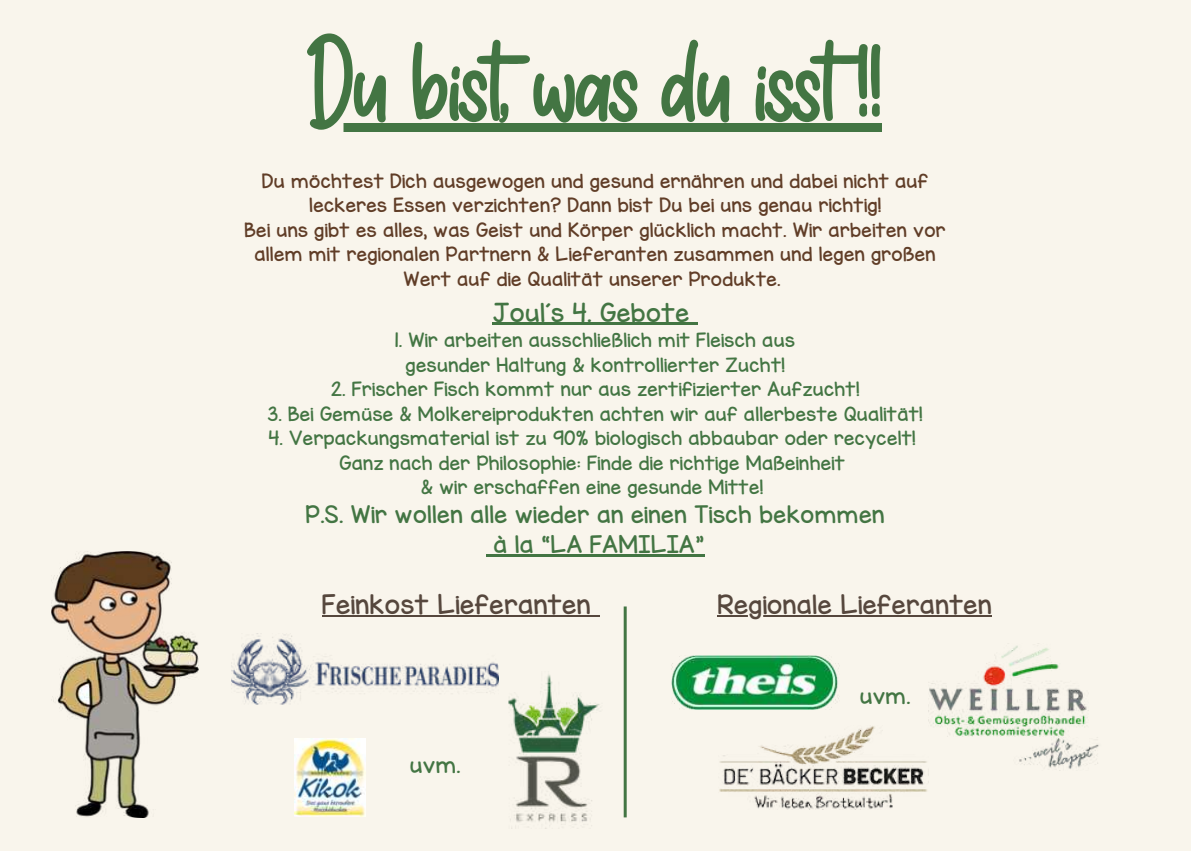
<style>
.page{position:relative;width:1191px;height:851px;background:#fff}
.page>*{position:absolute;margin:0;border:0;box-sizing:border-box;transform-origin:0 0}
.t1{font:90.4px "Sweety Strawberry";color:#437543}
.t2{font:24px "KG Miss Kindy Chunky";color:#56473d}
.t3{font:23.8px "KG Miss Kindy Chunky";color:#56473d}
.t4{font:23.2px "KG Miss Kindy Chunky";color:#437543}
.t5{font:21.6px/30px "KG Miss Kindy Chunky";color:#437543;text-align:center}
.t6{font:20.2px "KG Miss Kindy Chunky";color:#437543}
.t7{font:17.6px/24.4px "KG Miss Kindy Chunky";color:#437543;text-align:center}
.t8{font:17.6px/24.4px "KG Miss Kindy Chunky";color:#603d27;text-align:center}
</style>
<div class="page">
<div style="left:0;top:0;width:1191px;height:850px;background:#f9f5ec"></div>
<img style="left:52px;top:551px;width:147px;height:266px">
<img style="left:672px;top:655px;width:167px;height:54px">
<div style="left:309px;top:123px;width:573px;height:9px;background:#437543"></div>
<img style="left:929px;top:646px;width:170px;height:123px">
<img style="left:232px;top:633px;width:267px;height:72px">
<img style="left:508px;top:674px;width:92px;height:148px">
<hr style="left:493px;top:322px;width:197px;height:3px;background:#437543">
<svg style="left:690px;top:322px;width:8px;height:3px"></svg>
<svg style="left:486px;top:554px;width:7px;height:2px"></svg>
<hr style="left:493px;top:554px;width:212px;height:2px;background:#437543">
<hr style="left:718px;top:615px;width:274px;height:2px;background:#56473d">
<hr style="left:624px;top:606px;width:3px;height:211px;background:#437543">
<img style="left:719px;top:726px;width:210px;height:83px">
<img style="left:295px;top:738px;width:70px;height:78px">
<hr style="left:322px;top:615px;width:269px;height:2px;background:#56473d">
<svg style="left:591px;top:615px;width:8px;height:2px"></svg>
<h1 class="t1" style="left:308px;top:10px;width:575px">Du bist, was du isst !!</h1>
<p class="t8" style="left:245px;top:168px;width:703px">Du möchtest Dich ausgewogen und gesund ernähren und dabei nicht auf leckeres Essen verzichten? Dann bist Du bei uns genau richtig!<br>Bei uns gibt es alles, was Geist und Körper glücklich macht. Wir arbeiten vor allem mit regionalen Partnern &amp; Lieferanten zusammen und legen großen Wert auf die Qualität unserer Produkte.</p>
<h3 class="t4" style="left:493px;top:296px;width:199px">Joul´s 4. Gebote</h3>
<p class="t7" style="left:395px;top:328px;width:402px">1. Wir arbeiten ausschließlich mit Fleisch aus gesunder Haltung &amp; kontrollierter Zucht!</p>
<p class="t7" style="left:331px;top:377px;width:530px">2. Frischer Fisch kommt nur aus zertifizierter Aufzucht!</p>
<p class="t7" style="left:268px;top:401px;width:656px">3. Bei Gemüse &amp; Molkereiprodukten achten wir auf allerbeste Qualität!</p>
<p class="t7" style="left:269px;top:426px;width:648px">4. Verpackungsmaterial ist zu 90% biologisch abbaubar oder recycelt!<br>Ganz nach der Philosophie: Finde die richtige Maßeinheit<br>&amp; wir erschaffen eine gesunde Mitte!</p>
<p class="t5" style="left:305px;top:499px;width:581px">P.S. Wir wollen alle wieder an einen Tisch bekommen à la “LA FAMILIA”</p>
<h2 class="t2" style="left:322px;top:588px;width:271px">Feinkost Lieferanten</h2>
<h3 class="t3" style="left:718px;top:588px;width:276px">Regionale Lieferanten</h3>
<p class="t6" style="left:410px;top:751px;width:53px">uvm.</p>
<p class="t6" style="left:860px;top:682px;width:53px">uvm.</p>
</div>
